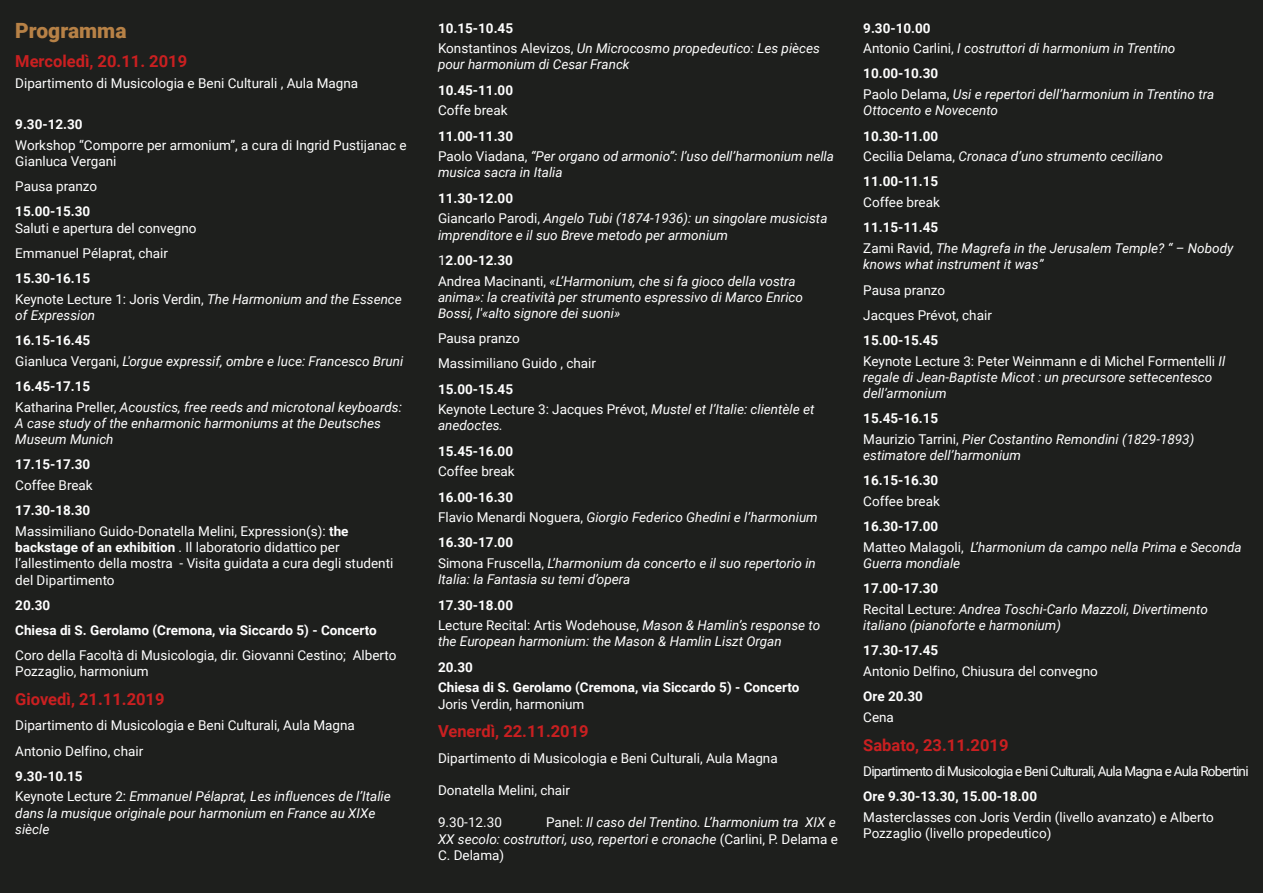
<style>
.page{position:relative;width:1263px;height:893px;background:#1e1f1d}
.page>*{position:absolute;margin:0;border:0;box-sizing:border-box;transform-origin:0 0}
.t1{font:900 21px "Roboto";color:#b78146}
.t2{font:700 16.5px "Roboto";color:#ca1f21}
.t3{font:italic 13.5px/20.7px "Roboto";color:#fff}
.t4{font:13.5px/16.2px "Roboto";color:#fff}
.t5{font:700 13.5px/25.2px "Roboto";color:#fff}
.t6{font:13.5px "Roboto";letter-spacing:-.055em;color:#fff}
.s1{font-weight:700}
.s2{font-style:italic}
.s3{font-weight:700;font-style:normal}
.s4{font-style:normal}
</style>
<div class="page">
<h1 class="t1" style="left:15px;top:16px;width:113px">Programma</h1>
<p class="t2" style="left:15px;top:50px;width:173px">Mercoledì, 20.11. 2019</p>
<p class="t4" style="left:15px;top:74px;width:345px">Dipartimento di Musicologia e Beni Culturali , Aula Magna</p>
<p class="t5" style="left:15px;top:111px;width:69px">9.30-12.30</p>
<p class="t4" style="left:15px;top:136px;width:393px">Workshop “Comporre per armonium”, a cura di Ingrid Pustijanac e<br>Gianluca Vergani</p>
<p class="t4" style="left:15px;top:178px;width:83px">Pausa pranzo</p>
<p class="t5" style="left:15px;top:199px;width:77px">15.00-15.30</p>
<p class="t4" style="left:15px;top:215px;width:183px;line-height:25.2px">Saluti e apertura del convegno<br>Emmanuel Pélaprat, chair</p>
<p class="t4" style="left:15px;top:267px;width:388px;line-height:20.7px"><span class="s1">15.30-16.15<br></span>Keynote Lecture 1: Joris Verdin, <span class="s2">The Harmonium and the Essence</span></p>
<p class="t3" style="left:15px;top:304px;width:82px">of Expression</p>
<p class="t3" style="left:15px;top:329px;width:390px"><span class="s3">16.15-16.45<br></span><span class="s4">Gianluca Vergani,</span> L'orgue expressif, ombre e luce: Francesco Bruni</p>
<p class="t3" style="left:15px;top:375px;width:388px"><span class="s3">16.45-17.15<br></span><span class="s4">Katharina Preller,</span> Acoustics, free reeds and microtonal keyboards:</p>
<p class="t3" style="left:15px;top:415px;width:367px;line-height:16.2px">A case study of the enharmonic harmoniums at the Deutsches<br>Museum Munich</p>
<p class="t5" style="left:15px;top:451px;width:77px">17.15-17.30</p>
<p class="t4" style="left:15px;top:477px;width:79px">Coffee Break</p>
<p class="t4" style="left:15px;top:500px;width:335px;line-height:20.7px"><span class="s1">17.30-18.30<br></span>Massimiliano Guido-Donatella Melini, Expression(s): <span class="s1">the</span></p>
<p class="t4" style="left:15px;top:539px;width:380px"><span class="s1">backstage of an exhibition</span> . Il laboratorio didattico per l’allestimento della mostra - Visita guidata a cura degli studenti del Dipartimento</p>
<p class="t5" style="left:15px;top:592px;width:363px">20.30<br>Chiesa di S. Gerolamo (Cremona, via Siccardo 5) - Concerto</p>
<p class="t4" style="left:15px;top:647px;width:383px">Coro della Facoltà di Musicologia, dir. Giovanni Cestino; Alberto<br>Pozzaglio, harmonium</p>
<p class="t2" style="left:15px;top:688px;width:151px">Giovedì, 21.11.2019</p>
<p class="t4" style="left:15px;top:712px;width:341px;line-height:25.2px">Dipartimento di Musicologia e Beni Culturali, Aula Magna<br>Antonio Delfino, chair</p>
<p class="t3" style="left:15px;top:765px;width:377px"><span class="s3">9.30-10.15<br></span><span class="s4">Keynote Lecture 2:</span> Emmanuel Pélaprat, Les influences de l’Italie</p>
<p class="t3" style="left:15px;top:804px;width:362px;line-height:16.2px">dans la musique originale pour harmonium en France au XIXe siècle</p>
<p class="t3" style="left:438px;top:17px;width:384px"><span class="s3">10.15-10.45<br></span><span class="s4">Konstantinos Alevizos,</span> Un Microcosmo propedeutico: Les pièces</p>
<p class="t3" style="left:438px;top:54px;width:193px">pour harmonium di Cesar Franck</p>
<p class="t5" style="left:438px;top:77px;width:77px">10.45-11.00</p>
<p class="t4" style="left:438px;top:102px;width:71px">Coffe break</p>
<p class="t3" style="left:438px;top:125px;width:398px"><span class="s3">11.00-11.30<br></span><span class="s4">Paolo Viadana,</span> “Per organo od armonio”: l’uso dell’harmonium nella</p>
<p class="t3" style="left:438px;top:162px;width:126px">musica sacra in Italia</p>
<p class="t3" style="left:438px;top:187px;width:391px"><span class="s3">11.30-12.00<br></span><span class="s4">Giancarlo Parodi,</span> Angelo Tubi (1874-1936): un singolare musicista</p>
<p class="t3" style="left:438px;top:222px;width:292px;line-height:25.2px">imprenditore e il suo Breve metodo per armonium<br><span class="s4">1</span><span class="s3">2.00-12.30</span></p>
<p class="t3" style="left:438px;top:272px;width:367px;line-height:16.2px"><span class="s4">Andrea Macinanti,</span> «L’Harmonium, che si fa gioco della vostra anima»: la creatività per strumento espressivo di Marco Enrico<br>Bossi, l'«alto signore dei suoni»</p>
<p class="t4" style="left:438px;top:325px;width:160px;line-height:25.2px">Pausa pranzo<br>Massimiliano Guido , chair</p>
<p class="t4" style="left:438px;top:378px;width:378px;line-height:20.7px"><span class="s1">15.00-15.45<br></span>Keynote Lecture 3: Jacques Prévot, <span class="s2">Mustel et l’Italie: clientèle et</span></p>
<p class="t3" style="left:438px;top:415px;width:67px">anedoctes.</p>
<p class="t5" style="left:438px;top:438px;width:77px">15.45-16.00</p>
<p class="t4" style="left:438px;top:463px;width:78px">Coffee break</p>
<p class="t3" style="left:438px;top:486px;width:381px"><span class="s3">16.00-16.30<br></span><span class="s4">Flavio Menardi Noguera,</span> Giorgio Federico Ghedini e l’harmonium</p>
<p class="t3" style="left:438px;top:532px;width:379px"><span class="s3">16.30-17.00<br></span><span class="s4">Simona Fruscella,</span> L’harmonium da concerto e il suo repertorio in</p>
<p class="t3" style="left:438px;top:569px;width:194px">Italia: la Fantasia su temi d’opera</p>
<p class="t4" style="left:438px;top:594px;width:384px;line-height:20.7px"><span class="s1">17.30-18.00<br></span>Lecture Recital: Artis Wodehouse, <span class="s2">Mason &amp; Hamlin’s response to</span></p>
<p class="t3" style="left:438px;top:631px;width:345px">the European harmonium: the Mason &amp; Hamlin Liszt Organ</p>
<p class="t5" style="left:438px;top:656px;width:363px;line-height:20.7px">20.30<br>Chiesa di S. Gerolamo (Cremona, via Siccardo 5) - Concerto</p>
<p class="t4" style="left:438px;top:695px;width:148px">Joris Verdin, harmonium</p>
<p class="t2" style="left:438px;top:720px;width:152px">Venerdì, 22.11.2019</p>
<p class="t4" style="left:438px;top:749px;width:341px">Dipartimento di Musicologia e Beni Culturali, Aula Magna</p>
<p class="t4" style="left:438px;top:781px;width:134px">Donatella Melini, chair</p>
<p class="t4" style="left:438px;top:814px;width:65px">9.30-12.30</p>
<p class="t3" style="left:438px;top:814px;width:401px;line-height:16.2px;text-indent:108px"><span class="s4">Panel:</span> Il caso del Trentino. L’harmonium tra XIX e<br>XX secolo: costruttori, uso, repertori e cronache <span class="s4">(Carlini, P. Delama e<br>C. Delama)</span></p>
<p class="t3" style="left:863px;top:17px;width:314px"><span class="s3">9.30-10.00<br></span><span class="s4">Antonio Carlini,</span> I costruttori di harmonium in Trentino</p>
<p class="t3" style="left:863px;top:63px;width:352px"><span class="s3">10.00-10.30<br></span><span class="s4">Paolo Delama,</span> Usi e repertori dell’harmonium in Trentino tra</p>
<p class="t3" style="left:863px;top:100px;width:136px">Ottocento e Novecento</p>
<p class="t3" style="left:863px;top:125px;width:301px"><span class="s3">10.30-11.00<br></span><span class="s4">Cecilia Delama,</span> Cronaca d’uno strumento ceciliano</p>
<p class="t5" style="left:863px;top:169px;width:77px">11.00-11.15</p>
<p class="t4" style="left:863px;top:194px;width:78px">Coffee break</p>
<p class="t3" style="left:863px;top:217px;width:372px"><span class="s3">11.15-11.45<br></span><span class="s4">Zami Ravid,</span> The Magrefa in the Jerusalem Temple? “ – Nobody</p>
<p class="t3" style="left:863px;top:254px;width:182px">knows what instrument it was”</p>
<p class="t4" style="left:863px;top:277px;width:130px;line-height:25.2px">Pausa pranzo<br>Jacques Prévot, chair</p>
<p class="t4" style="left:863px;top:329px;width:364px;line-height:20.7px"><span class="s1">15.00-15.45<br></span>Keynote Lecture 3: Peter Weinmann e di Michel Formentelli <span class="s2">Il</span></p>
<p class="t3" style="left:863px;top:368px;width:351px;line-height:16.2px">regale di Jean-Baptiste Micot : un precursore settecentesco dell’armonium</p>
<p class="t3" style="left:863px;top:408px;width:333px"><span class="s3">15.45-16.15<br></span><span class="s4">Maurizio Tarrini,</span> Pier Costantino Remondini (1829-1893)</p>
<p class="t3" style="left:863px;top:444px;width:159px">estimatore dell’harmonium</p>
<p class="t5" style="left:863px;top:467px;width:77px">16.15-16.30</p>
<p class="t4" style="left:863px;top:493px;width:78px">Coffee break</p>
<p class="t3" style="left:863px;top:516px;width:380px"><span class="s3">16.30-17.00<br></span><span class="s4">Matteo Malagoli,</span> L’harmonium da campo nella Prima e Seconda</p>
<p class="t3" style="left:863px;top:552px;width:98px">Guerra mondiale</p>
<p class="t3" style="left:863px;top:578px;width:346px"><span class="s3">17.00-17.30<br></span><span class="s4">Recital Lecture:</span> Andrea Toschi-Carlo Mazzoli, Divertimento</p>
<p class="t3" style="left:863px;top:615px;width:199px">italiano (pianoforte e harmonium)</p>
<p class="t5" style="left:863px;top:637px;width:77px">17.30-17.45</p>
<p class="t4" style="left:863px;top:663px;width:236px">Antonio Delfino, Chiusura del convegno</p>
<p class="t5" style="left:863px;top:683px;width:61px">Ore 20.30</p>
<p class="t4" style="left:863px;top:709px;width:32px">Cena</p>
<p class="t2" style="left:863px;top:733px;width:147px">Sabato, 23.11.2019</p>
<p class="t6" style="left:863px;top:762px;width:387px">Dipartimento di Musicologia e Beni Culturali, Aula Magna e Aula Robertini</p>
<p class="t5" style="left:863px;top:783px;width:175px">Ore 9.30-13.30, 15.00-18.00</p>
<p class="t4" style="left:863px;top:808px;width:352px">Masterclasses con Joris Verdin (livello avanzato) e Alberto<br>Pozzaglio (livello propedeutico)</p>
</div>
